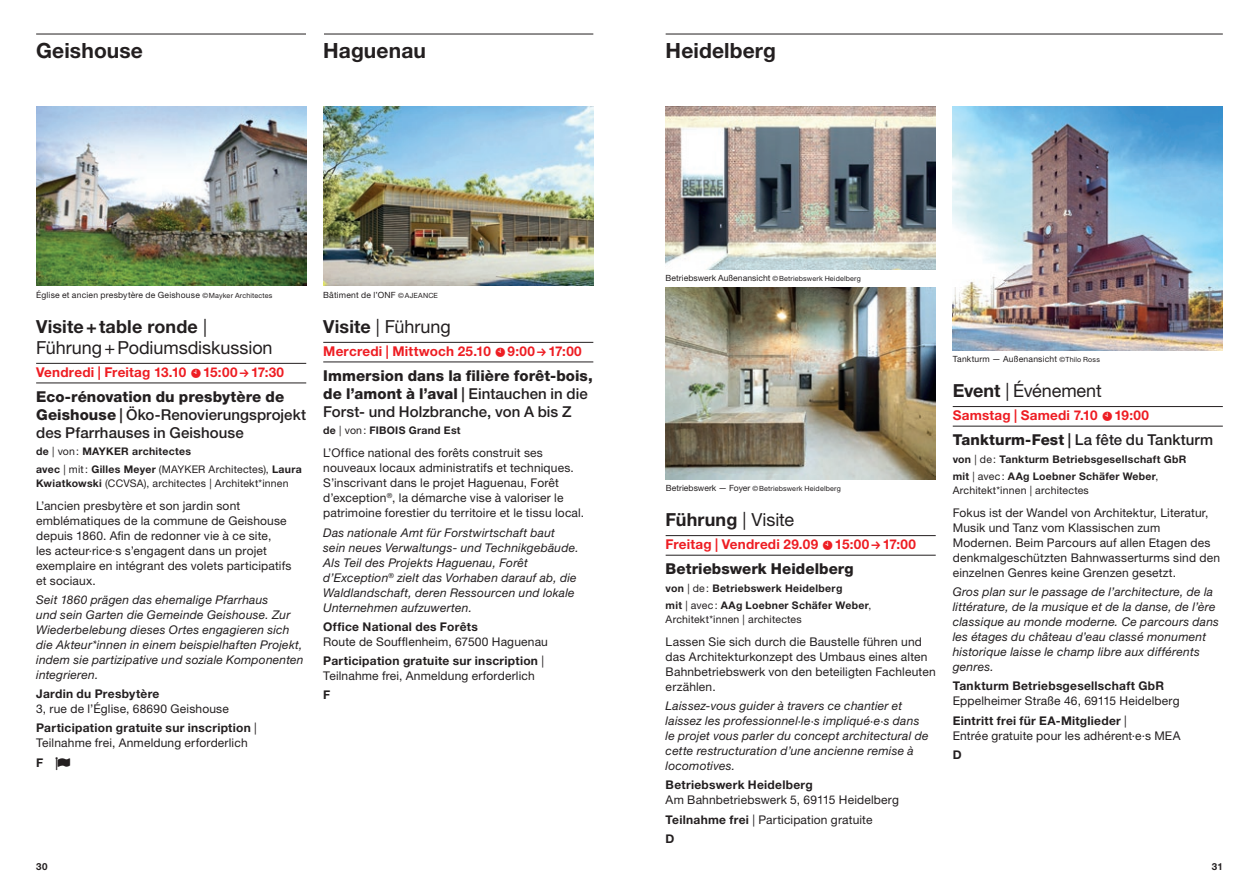
<style>
.page{position:relative;width:1259px;height:893px;background:#fff}
.page>*{position:absolute;margin:0;border:0;box-sizing:border-box;transform-origin:0 0}
.Ville_2022{font:700 21px "Helvetica Neue LT Std";letter-spacing:.005em;color:#231f20}
.Type_manifestation_B{font:18px/21px "Helvetica Neue LT Std";letter-spacing:-.005em;color:#231f20}
.Type_manifestation_B-2{font:700 18px "Helvetica Neue LT Std";letter-spacing:.01em;color:#231f20}
.Titre_manif_2022{font:500 15px/18px "Helvetica Neue LT Std";letter-spacing:.005em;color:#231f20}
.Titre_manif_2022-2{font:800 15px/18px "Helvetica Neue LT Std";letter-spacing:.005em;color:#231f20}
.Dates_Bold_rouge_fil{font:700 13.5px "Helvetica Neue LT Std";letter-spacing:.015em;color:#ee1d23}
.Texte_02_c_8_10_Ital{font:italic 12px/15px "Helvetica Neue LT Std";letter-spacing:.02em;color:#231f20}
.Texte_01_c_8_10_Regu{font:12px/15px "Helvetica Neue LT Std";letter-spacing:.015em;color:#231f20}
.Lieu_précisions_c_8{font:12px/15px "Helvetica Neue LT Std";letter-spacing:.015em;color:#231f20}
.Lieu_précisions_c_8-2{font:700 12px "Helvetica Neue LT Std";color:#231f20}
.Avec_Mit_Sous-titre{font:10.5px/13.5px "Helvetica Neue LT Std";letter-spacing:.02em;color:#231f20}
.Avec_Mit_Sous-titre-2{font:700 10.5px "Helvetica Neue LT Std";letter-spacing:.025em;color:#231f20}
.t1{font:700 9.75px "Helvetica Neue LT Std";color:#231f20}
.Légende_photo_2022{font:8.55px "Helvetica Neue LT Std";letter-spacing:.02em;color:#231f20}
.Légende_photo_2022-2{font:7.2px "Helvetica Neue LT Std";letter-spacing:.025em;color:#231f20}
.s1{font-size:7.2px}
.s2{font-weight:700}
.s3{font-weight:800}
.s4{font-weight:400}
.s5{font-weight:500}
.s6{font-size:8.55px}
</style>
<div class="page">
<hr style="left:36px;top:34px;width:557px;height:1px;background:#231f20">
<hr style="left:665px;top:34px;width:557px;height:1px;background:#231f20">
<hr style="left:36px;top:363px;width:270px;height:1px;background:#231f20">
<hr style="left:36px;top:383px;width:270px;height:1px;background:#231f20">
<hr style="left:323px;top:342px;width:270px;height:1px;background:#231f20">
<hr style="left:323px;top:362px;width:270px;height:1px;background:#231f20">
<hr style="left:665px;top:535px;width:270px;height:1px;background:#231f20">
<hr style="left:665px;top:555px;width:270px;height:1px;background:#231f20">
<hr style="left:952px;top:406px;width:270px;height:1px;background:#231f20">
<hr style="left:952px;top:426px;width:270px;height:1px;background:#231f20">
<div style="left:306px;top:0;width:17px;height:86px;background:#fff"></div>
<img style="left:36px;top:106px;width:270px;height:180px">
<img style="left:323px;top:106px;width:270px;height:180px">
<img style="left:665px;top:288px;width:270px;height:191px">
<img style="left:665px;top:106px;width:270px;height:163px">
<img style="left:952px;top:106px;width:270px;height:244px">
<p class="Ville_2022" style="left:36px;top:38px;width:108px">Geishouse</p>
<p class="Ville_2022" style="left:323px;top:38px;width:104px">Haguenau</p>
<p class="Ville_2022" style="left:665px;top:38px;width:112px">Heidelberg</p>
<p class="Légende_photo_2022" style="left:36px;top:290px;width:238px">Église et ancien presbytère de Geishouse <span class="s1">©Mayker Architectes</span></p>
<p class="Légende_photo_2022" style="left:323px;top:290px;width:116px">Bâtiment de l’ONF <span class="s1">©AJEANCE</span></p>
<p class="Type_manifestation_B" style="left:36px;top:316px;width:238px"><span class="s2">Visite+table ronde</span> |<br>Führung+Podiumsdiskussion</p>
<p class="Dates_Bold_rouge_fil" style="left:36px;top:364px;width:249px">Vendredi | Freitag 13.10 15:00 17:30</p>
<p class="Titre_manif_2022" style="left:36px;top:387px;width:272px"><span class="s3">Eco-rénovation du presbytère de<br>Geishouse</span> | Öko-Renovierungsprojekt des Pfarrhauses in Geishouse</p>
<p class="Avec_Mit_Sous-titre-2" style="left:36px;top:445px;width:156px">de <span class="s4">| von:</span> MAYKER architectes</p>
<p class="Avec_Mit_Sous-titre" style="left:36px;top:462px;width:267px"><span class="s2">avec</span> | mit: <span class="s2">Gilles Meyer</span> (MAYKER Architectes), <span class="s2">Laura<br>Kwiatkowski</span> (CCVSA), architectes | Architekt*innen</p>
<p class="Texte_01_c_8_10_Regu" style="left:36px;top:498px;width:257px">L’ancien presbytère et son jardin sont emblématiques de la commune de Geishouse depuis 1860. Afin de redonner vie à ce site,<br>les acteur·rice·s s’engagent dans un projet exemplaire en intégrant des volets participatifs et sociaux.</p>
<p class="Texte_02_c_8_10_Ital" style="left:36px;top:592px;width:269px">Seit 1860 prägen das ehemalige Pfarrhaus<br>und sein Garten die Gemeinde Geishouse. Zur Wiederbelebung dieses Ortes engagieren sich die Akteur*innen in einem beispielhaften Projekt, indem sie partizipative und soziale Komponenten integrieren.</p>
<p class="Lieu_précisions_c_8" style="left:36px;top:686px;width:194px"><span class="s2">Jardin du Presbytère<br></span>3, rue de l’Église, 68690 Geishouse</p>
<p class="Lieu_précisions_c_8" style="left:36px;top:720px;width:222px"><span class="s2">Participation gratuite sur inscription</span> |<br>Teilnahme frei, Anmeldung erforderlich</p>
<p class="Lieu_précisions_c_8-2" style="left:36px;top:755px;width:9px">F</p>
<p class="Type_manifestation_B" style="left:323px;top:316px;width:129px"><span class="s2">Visite</span> | Führung</p>
<p class="Dates_Bold_rouge_fil" style="left:323px;top:343px;width:260px">Mercredi | Mittwoch 25.10 9:00 17:00</p>
<p class="Titre_manif_2022-2" style="left:323px;top:366px;width:271px">Immersion dans la filière forêt-bois, de l’amont à l’aval <span class="s5">| Eintauchen in die<br>Forst- und Holzbranche, von A bis Z</span></p>
<p class="Avec_Mit_Sous-titre-2" style="left:323px;top:424px;width:139px">de <span class="s4">| von:</span> FIBOIS Grand Est</p>
<p class="Texte_01_c_8_10_Regu" style="left:323px;top:445px;width:262px">L’Office national des forêts construit ses nouveaux locaux administratifs et techniques.<br>S’inscrivant dans le projet Haguenau, Forêt d’exception<sup>®</sup>, la démarche vise à valoriser le patrimoine forestier du territoire et le tissu local.</p>
<p class="Texte_02_c_8_10_Ital" style="left:323px;top:525px;width:257px">Das nationale Amt für Forstwirtschaft baut sein neues Verwaltungs- und Technikgebäude.<br>Als Teil des Projekts Haguenau, Forêt d’Exception<sup>®</sup> zielt das Vorhaben darauf ab, die Waldlandschaft, deren Ressourcen und lokale Unternehmen aufzuwerten.</p>
<p class="Lieu_précisions_c_8" style="left:323px;top:619px;width:226px"><span class="s2">Office National des Forêts<br></span>Route de Soufflenheim, 67500 Haguenau</p>
<p class="Lieu_précisions_c_8" style="left:323px;top:653px;width:222px"><span class="s2">Participation gratuite sur inscription</span> |<br>Teilnahme frei, Anmeldung erforderlich</p>
<p class="Lieu_précisions_c_8-2" style="left:323px;top:688px;width:9px">F</p>
<p class="Légende_photo_2022" style="left:665px;top:273px;width:197px">Betriebswerk Außenansicht <span class="s1">©Betriebswerk Heidelberg</span></p>
<p class="Légende_photo_2022-2" style="left:666px;top:484px;width:176px"><span class="s6">Betriebswerk — Foyer</span> ©Betriebswerk Heidelberg</p>
<p class="Type_manifestation_B-2" style="left:665px;top:508px;width:130px">Führung <span class="s4">| Visite</span></p>
<p class="Dates_Bold_rouge_fil" style="left:665px;top:536px;width:252px">Freitag | Vendredi 29.09 15:00 17:00</p>
<p class="Titre_manif_2022-2" style="left:665px;top:559px;width:190px">Betriebswerk Heidelberg</p>
<p class="Avec_Mit_Sous-titre-2" style="left:665px;top:581px;width:178px">von <span class="s4">| de:</span> Betriebswerk Heidelberg</p>
<p class="Avec_Mit_Sous-titre" style="left:665px;top:599px;width:207px"><span class="s2">mit</span> | avec: <span class="s2">AAg Loebner Schäfer Weber</span>,<br>Architekt*innen | architectes</p>
<p class="Texte_01_c_8_10_Regu" style="left:665px;top:634px;width:271px">Lassen Sie sich durch die Baustelle führen und das Architekturkonzept des Umbaus eines alten Bahnbetriebswerk von den beteiligten Fachleuten erzählen.</p>
<p class="Texte_02_c_8_10_Ital" style="left:665px;top:698px;width:264px">Laissez-vous guider à travers ce chantier et laissez les professionnel·le·s impliqué·e·s dans le projet vous parler du concept architectural de cette restructuration d’une ancienne remise à locomotives.</p>
<p class="Lieu_précisions_c_8" style="left:665px;top:777px;width:235px"><span class="s2">Betriebswerk Heidelberg<br></span>Am Bahnbetriebswerk 5, 69115 Heidelberg</p>
<p class="Lieu_précisions_c_8" style="left:665px;top:812px;width:208px"><span class="s2">Teilnahme frei</span> | Participation gratuite</p>
<p class="Lieu_précisions_c_8-2" style="left:665px;top:831px;width:10px">D</p>
<p class="Légende_photo_2022" style="left:952px;top:354px;width:149px">Tankturm — Außenansicht <span class="s1">©Thilo Ross</span></p>
<p class="Type_manifestation_B" style="left:952px;top:380px;width:150px"><span class="s2">Event</span> | Événement</p>
<p class="Dates_Bold_rouge_fil" style="left:952px;top:407px;width:198px">Samstag | Samedi 7.10 19:00</p>
<p class="Titre_manif_2022" style="left:952px;top:430px;width:262px"><span class="s3">Tankturm-Fest</span> | La fête du Tankturm</p>
<p class="Avec_Mit_Sous-titre-2" style="left:952px;top:452px;width:235px">von <span class="s4">| de:</span> Tankturm Betriebsgesellschaft GbR</p>
<p class="Avec_Mit_Sous-titre" style="left:952px;top:470px;width:207px"><span class="s2">mit</span> | avec: <span class="s2">AAg Loebner Schäfer Weber</span>,<br>Architekt*innen | architectes</p>
<p class="Texte_01_c_8_10_Regu" style="left:952px;top:505px;width:269px">Fokus ist der Wandel von Architektur, Literatur, Musik und Tanz vom Klassischen zum Modernen. Beim Parcours auf allen Etagen des denkmalgeschützten Bahnwasserturms sind den einzelnen Genres keine Grenzen gesetzt.</p>
<p class="Texte_02_c_8_10_Ital" style="left:952px;top:584px;width:268px">Gros plan sur le passage de l’architecture, de la littérature, de la musique et de la danse, de l’ère classique au monde moderne. Ce parcours dans les étages du château d’eau classé monument historique laisse le champ libre aux différents genres.</p>
<p class="Lieu_précisions_c_8" style="left:952px;top:678px;width:228px"><span class="s2">Tankturm Betriebsgesellschaft GbR<br></span>Eppelheimer Straße 46, 69115 Heidelberg</p>
<p class="Lieu_précisions_c_8" style="left:952px;top:713px;width:229px"><span class="s2">Eintritt frei für EA-Mitglieder</span> |<br>Entrée gratuite pour les adhérent·e·s MEA</p>
<p class="Lieu_précisions_c_8-2" style="left:952px;top:747px;width:10px">D</p>
<p class="t1" style="left:36px;top:861px;width:13px">30</p>
<p class="t1" style="left:1212px;top:861px;width:12px">31</p>
</div>
